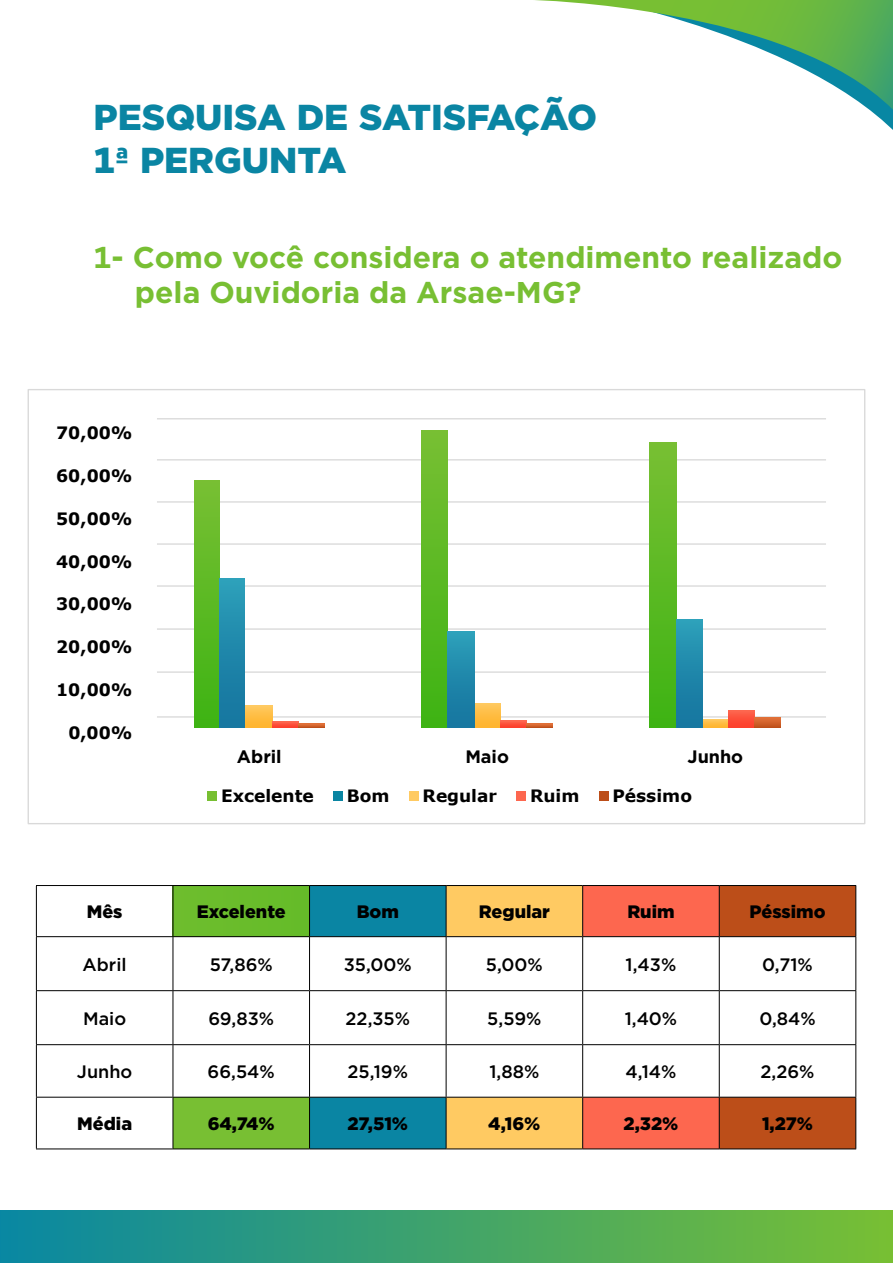
<style>
.page{position:relative;width:893px;height:1263px;background:#fff}
.page>*{position:absolute;margin:0;border:0;box-sizing:border-box;transform-origin:0 0}
.t1{font:900 36px/43.5px "Gotham";color:#0a85a3}
.t2{font:700 30px/34.5px "Gotham";color:#78bf33}
.t3{font:500 18px "Gotham";color:#000}
.t4{font:900 18px "Gotham";color:#000}
.t5{font:700 18px "Gotham";color:#000}
.t6{font:700 17.1px "Verdana";letter-spacing:-.005em;color:#000}
</style>
<div class="page">
<div style="left:0;top:1211px;width:893px;height:52px;background:linear-gradient(to right,#0887a3,#78bf33)"></div>
<svg style="left:870px;top:110px;width:23px;height:20px"></svg>
<svg style="left:535px;top:0;width:358px;height:110px"></svg>
<div style="left:208px;top:792px;width:9px;height:9px;background:#77bf32"></div>
<div style="left:334px;top:792px;width:9px;height:9px;background:#0a85a2"></div>
<div style="left:409px;top:792px;width:10px;height:9px;background:#ffca62"></div>
<div style="left:517px;top:792px;width:9px;height:9px;background:#fd674f"></div>
<div style="left:599px;top:792px;width:9px;height:9px;background:#bc4e19"></div>
<hr style="left:157px;top:418px;width:669px;height:1px;background:#ddd">
<hr style="left:157px;top:459px;width:669px;height:2px;background:#ddd">
<hr style="left:157px;top:501px;width:669px;height:2px;background:#ddd">
<hr style="left:157px;top:543px;width:669px;height:2px;background:#ddd">
<hr style="left:157px;top:585px;width:669px;height:2px;background:#ddd">
<hr style="left:157px;top:628px;width:669px;height:2px;background:#ddd">
<hr style="left:157px;top:671px;width:669px;height:2px;background:#ddd">
<hr style="left:157px;top:716px;width:669px;height:2px;background:#ddd">
<svg style="left:244px;top:706px;width:28px;height:21px"></svg>
<div style="left:272px;top:722px;width:26px;height:5px;background:#fd503b"></div>
<div style="left:194px;top:481px;width:25px;height:246px;background:linear-gradient(to bottom,#78bf33,#3eb313)"></div>
<div style="left:219px;top:579px;width:25px;height:148px;background:linear-gradient(to bottom,#2c9eb8,#14739e)"></div>
<hr style="left:298px;top:724px;width:26px;height:3px;background:#d5662f">
<div style="left:474px;top:703px;width:26px;height:24px;background:linear-gradient(to bottom,#ffc85d,#ffb42e)"></div>
<div style="left:500px;top:721px;width:26px;height:6px;background:#fd503a"></div>
<div style="left:422px;top:430px;width:26px;height:297px;background:linear-gradient(to bottom,#78bf33,#3eb313)"></div>
<div style="left:448px;top:632px;width:26px;height:95px;background:linear-gradient(to bottom,#2c9eb8,#14739e)"></div>
<hr style="left:526px;top:724px;width:27px;height:3px;background:#d5662f">
<svg style="left:702px;top:719px;width:26px;height:8px"></svg>
<svg style="left:728px;top:711px;width:27px;height:16px"></svg>
<div style="left:650px;top:443px;width:26px;height:284px;background:linear-gradient(to bottom,#78bf33,#3eb313)"></div>
<div style="left:676px;top:619px;width:26px;height:108px;background:linear-gradient(to bottom,#2c9eb9,#14749e)"></div>
<svg style="left:755px;top:717px;width:26px;height:10px"></svg>
<div style="left:173px;top:885px;width:137px;height:52px;background:#69bc2b"></div>
<svg style="left:310px;top:886px;width:545px;height:262px"></svg>
<div style="left:173px;top:1097px;width:137px;height:52px;background:#78bf33"></div>
<hr style="left:36px;top:885px;width:137px;height:1px;background:#000">
<hr style="left:36px;top:886px;width:1px;height:50px;background:#000">
<hr style="left:173px;top:885px;width:137px;height:1px;background:#000">
<hr style="left:173px;top:886px;width:1px;height:50px;background:#000">
<hr style="left:310px;top:885px;width:136px;height:1px;background:#000">
<hr style="left:309px;top:886px;width:1px;height:50px;background:#000">
<hr style="left:446px;top:885px;width:137px;height:1px;background:#000">
<hr style="left:446px;top:886px;width:1px;height:50px;background:#000">
<hr style="left:583px;top:885px;width:136px;height:1px;background:#000">
<hr style="left:582px;top:886px;width:1px;height:50px;background:#000">
<hr style="left:719px;top:885px;width:137px;height:1px;background:#000">
<hr style="left:719px;top:886px;width:1px;height:50px;background:#000">
<hr style="left:855px;top:886px;width:1px;height:50px;background:#000">
<hr style="left:36px;top:936px;width:137px;height:1px;background:#000">
<hr style="left:36px;top:937px;width:1px;height:53px;background:#000">
<hr style="left:173px;top:936px;width:137px;height:1px;background:#000">
<hr style="left:173px;top:937px;width:1px;height:53px;background:#000">
<hr style="left:310px;top:936px;width:136px;height:1px;background:#000">
<hr style="left:309px;top:937px;width:1px;height:53px;background:#000">
<hr style="left:446px;top:936px;width:137px;height:1px;background:#000">
<hr style="left:446px;top:937px;width:1px;height:53px;background:#000">
<hr style="left:583px;top:936px;width:136px;height:1px;background:#000">
<hr style="left:582px;top:937px;width:1px;height:53px;background:#000">
<hr style="left:719px;top:936px;width:137px;height:1px;background:#000">
<hr style="left:719px;top:937px;width:1px;height:53px;background:#000">
<hr style="left:855px;top:937px;width:1px;height:53px;background:#000">
<hr style="left:36px;top:990px;width:137px;height:1px;background:#000">
<hr style="left:36px;top:991px;width:1px;height:53px;background:#000">
<hr style="left:173px;top:990px;width:137px;height:1px;background:#000">
<hr style="left:173px;top:991px;width:1px;height:53px;background:#000">
<hr style="left:310px;top:990px;width:136px;height:1px;background:#000">
<hr style="left:309px;top:991px;width:1px;height:53px;background:#000">
<hr style="left:446px;top:990px;width:137px;height:1px;background:#000">
<hr style="left:446px;top:991px;width:1px;height:53px;background:#000">
<hr style="left:583px;top:990px;width:136px;height:1px;background:#000">
<hr style="left:582px;top:991px;width:1px;height:53px;background:#000">
<hr style="left:719px;top:990px;width:137px;height:1px;background:#000">
<hr style="left:719px;top:991px;width:1px;height:53px;background:#000">
<hr style="left:855px;top:991px;width:1px;height:53px;background:#000">
<hr style="left:36px;top:1044px;width:137px;height:1px;background:#000">
<hr style="left:36px;top:1045px;width:1px;height:52px;background:#000">
<hr style="left:173px;top:1044px;width:137px;height:1px;background:#000">
<hr style="left:173px;top:1045px;width:1px;height:52px;background:#000">
<hr style="left:310px;top:1044px;width:136px;height:1px;background:#000">
<hr style="left:309px;top:1045px;width:1px;height:52px;background:#000">
<hr style="left:446px;top:1044px;width:137px;height:1px;background:#000">
<hr style="left:446px;top:1045px;width:1px;height:52px;background:#000">
<hr style="left:583px;top:1044px;width:136px;height:1px;background:#000">
<hr style="left:582px;top:1045px;width:1px;height:52px;background:#000">
<hr style="left:719px;top:1044px;width:137px;height:1px;background:#000">
<hr style="left:719px;top:1045px;width:1px;height:52px;background:#000">
<hr style="left:855px;top:1045px;width:1px;height:52px;background:#000">
<hr style="left:36px;top:1097px;width:137px;height:1px;background:#000">
<hr style="left:36px;top:1097px;width:1px;height:51px;background:#000">
<hr style="left:173px;top:1097px;width:137px;height:1px;background:#000">
<hr style="left:173px;top:1097px;width:1px;height:51px;background:#000">
<hr style="left:310px;top:1097px;width:136px;height:1px;background:#000">
<hr style="left:309px;top:1097px;width:1px;height:51px;background:#000">
<hr style="left:446px;top:1097px;width:137px;height:1px;background:#000">
<hr style="left:446px;top:1097px;width:1px;height:51px;background:#000">
<hr style="left:583px;top:1097px;width:136px;height:1px;background:#000">
<hr style="left:582px;top:1097px;width:1px;height:51px;background:#000">
<hr style="left:719px;top:1097px;width:137px;height:1px;background:#000">
<hr style="left:719px;top:1097px;width:1px;height:51px;background:#000">
<hr style="left:855px;top:1097px;width:1px;height:51px;background:#000">
<hr style="left:36px;top:1148px;width:137px;height:1px;background:#000">
<hr style="left:173px;top:1148px;width:137px;height:1px;background:#000">
<hr style="left:310px;top:1148px;width:136px;height:1px;background:#000">
<hr style="left:446px;top:1148px;width:137px;height:1px;background:#000">
<hr style="left:583px;top:1148px;width:136px;height:1px;background:#000">
<hr style="left:719px;top:1148px;width:137px;height:1px;background:#000">
<p class="t1" style="left:94px;top:95px;width:505px">PESQUISA DE SATISFAÇÃO<br>1ª PERGUNTA</p>
<p class="t2" style="left:135px;top:240px;width:709px;text-indent:-41px">1- Como você considera o atendimento realizado pela Ouvidoria da Arsae-MG?</p>
<p class="t6" style="left:56px;top:421px;width:78px">70,00%</p>
<p class="t6" style="left:56px;top:464px;width:78px">60,00%</p>
<p class="t6" style="left:56px;top:506px;width:78px">50,00%</p>
<p class="t6" style="left:56px;top:549px;width:78px">40,00%</p>
<p class="t6" style="left:56px;top:592px;width:78px">30,00%</p>
<p class="t6" style="left:56px;top:635px;width:78px">20,00%</p>
<p class="t6" style="left:56px;top:678px;width:78px">10,00%</p>
<p class="t6" style="left:68px;top:721px;width:66px">0,00%</p>
<p class="t6" style="left:195px;top:742px;width:72px">Janeiro</p>
<p class="t6" style="left:694px;top:742px;width:58px">Média</p>
<p class="t6" style="left:221px;top:784px;width:94px">Excelente</p>
<p class="t6" style="left:347px;top:784px;width:44px">Bom</p>
<p class="t6" style="left:423px;top:784px;width:76px">Regular</p>
<p class="t6" style="left:530px;top:784px;width:51px">Ruim</p>
<p class="t6" style="left:612px;top:784px;width:81px">Péssimo</p>
<p class="t5" style="left:237px;top:744px;width:46px">Abril</p>
<p class="t5" style="left:465px;top:744px;width:45px">Maio</p>
<p class="t5" style="left:687px;top:744px;width:57px">Junho</p>
<p class="t4" style="left:87px;top:899px;width:37px">Mês</p>
<p class="t4" style="left:197px;top:899px;width:91px">Excelente</p>
<p class="t4" style="left:357px;top:899px;width:44px">Bom</p>
<p class="t4" style="left:479px;top:899px;width:73px">Regular</p>
<p class="t4" style="left:627px;top:899px;width:49px">Ruim</p>
<p class="t4" style="left:750px;top:899px;width:77px">Péssimo</p>
<p class="t3" style="left:83px;top:953px;width:46px">Abril</p>
<p class="t3" style="left:210px;top:953px;width:65px">57,86%</p>
<p class="t3" style="left:344px;top:953px;width:70px">35,00%</p>
<p class="t3" style="left:486px;top:953px;width:59px">5,00%</p>
<p class="t3" style="left:626px;top:953px;width:52px">1,43%</p>
<p class="t3" style="left:762px;top:953px;width:52px">0,71%</p>
<p class="t3" style="left:83px;top:1007px;width:45px">Maio</p>
<p class="t3" style="left:208px;top:1007px;width:67px">69,83%</p>
<p class="t3" style="left:346px;top:1007px;width:66px">22,35%</p>
<p class="t3" style="left:487px;top:1007px;width:56px">5,59%</p>
<p class="t3" style="left:625px;top:1007px;width:54px">1,40%</p>
<p class="t3" style="left:759px;top:1007px;width:58px">0,84%</p>
<p class="t3" style="left:77px;top:1060px;width:57px">Junho</p>
<p class="t3" style="left:208px;top:1060px;width:69px">66,54%</p>
<p class="t3" style="left:348px;top:1060px;width:62px">25,19%</p>
<p class="t3" style="left:489px;top:1060px;width:51px">1,88%</p>
<p class="t3" style="left:625px;top:1060px;width:52px">4,14%</p>
<p class="t3" style="left:760px;top:1060px;width:55px">2,26%</p>
<p class="t4" style="left:77px;top:1111px;width:56px">Média</p>
<p class="t4" style="left:208px;top:1111px;width:69px">64,74%</p>
<p class="t4" style="left:347px;top:1111px;width:62px">27,51%</p>
<p class="t4" style="left:488px;top:1111px;width:54px">4,16%</p>
<p class="t4" style="left:623px;top:1111px;width:56px">2,32%</p>
<p class="t4" style="left:762px;top:1111px;width:53px">1,27%</p>
</div>
